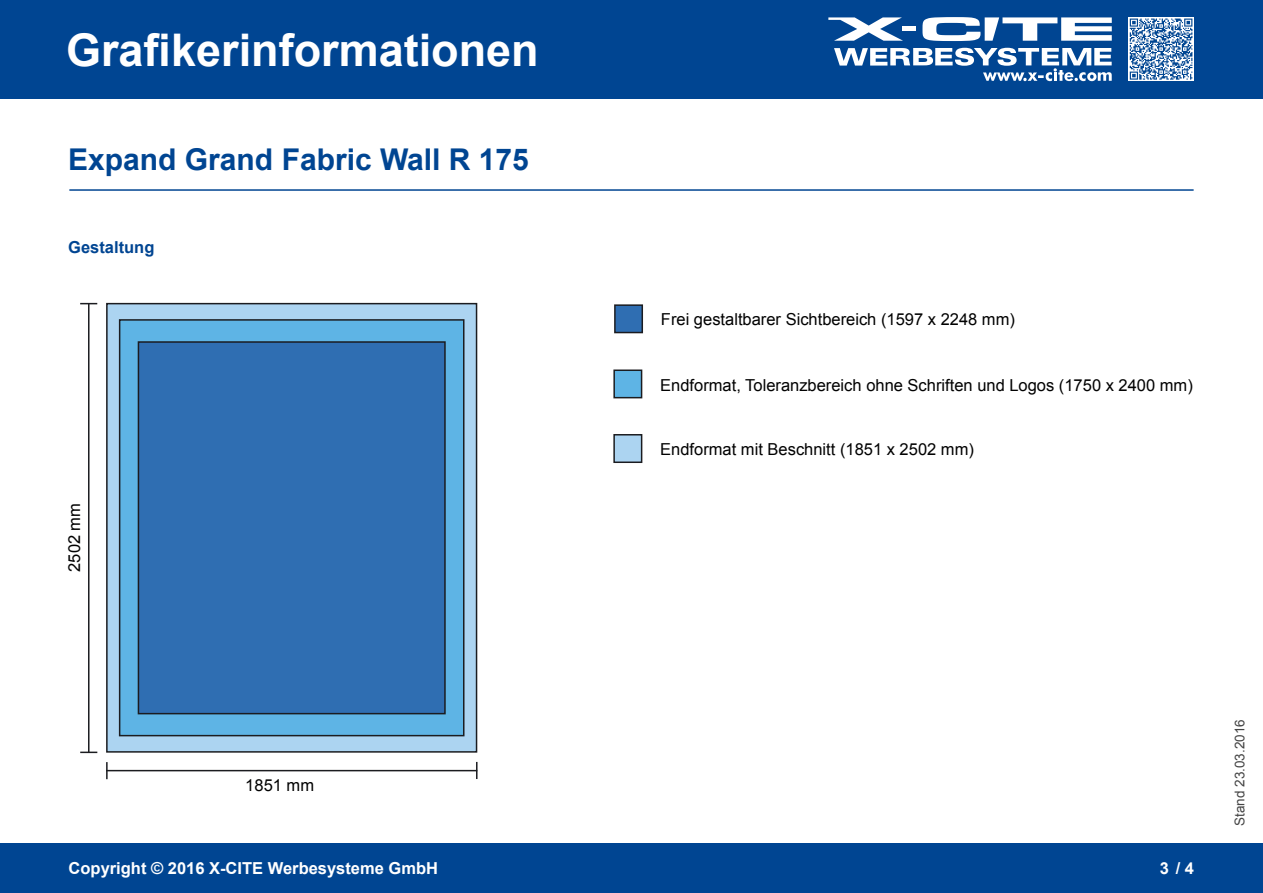
<style>
.page{position:relative;width:1263px;height:893px;background:#fff}
.page>*{position:absolute;margin:0;border:0;box-sizing:border-box;transform-origin:0 0}
.t1{font:700 45px "Arial";color:#fff}
.t2{font:700 30px "Arial";color:#004592}
.t3{font:16.5px "Arial";color:#020202}
.t4{font:700 16.5px "Arial";color:#fff}
.t5{font:700 16.5px "Arial";color:#004592}
.t6{font:13.5px "Arial";color:#444}
</style>
<div class="page">
<div style="left:0;top:0;width:1263px;height:98px;background:#004592"></div>
<svg style="left:922px;top:17px;width:190px;height:24px"></svg>
<svg style="left:828px;top:17px;width:75px;height:24px"></svg>
<hr style="left:902px;top:27px;width:13px;height:4px;background:#fff">
<svg style="left:834px;top:48px;width:278px;height:33px"></svg>
<svg style="left:1128px;top:17px;width:65px;height:64px"></svg>
<svg style="left:1130px;top:19px;width:62px;height:61px"></svg>
<div style="left:0;top:844px;width:1263px;height:49px;background:#004592"></div>
<hr style="left:69px;top:189px;width:1124px;height:2px;background:#004592">
<div style="left:613px;top:434px;width:29px;height:29px;background:#acd4f1;border:2px solid #1b1c20"></div>
<div style="left:615px;top:305px;width:27px;height:28px;background:#2f6eb2"></div>
<div style="left:614px;top:304px;width:29px;height:29px;border:2px solid #1b1c20"></div>
<div style="left:614px;top:370px;width:28px;height:28px;background:#5eb4e5"></div>
<div style="left:613px;top:369px;width:29px;height:29px;border:2px solid #1b1c20"></div>
<div style="left:106px;top:303px;width:371px;height:450px;background:#acd4f1;border:2px solid #1b1c20"></div>
<div style="left:119px;top:319px;width:345px;height:417px;background:#5eb4e5;border:2px solid #1b1c20"></div>
<div style="left:138px;top:341px;width:308px;height:373px;background:#2f6eb2;border:2px solid #1b1c20"></div>
<hr style="left:106px;top:770px;width:371px;height:1px;background:#1b1c20">
<svg style="left:476px;top:762px;width:1px;height:17px"></svg>
<svg style="left:106px;top:762px;width:2px;height:17px"></svg>
<hr style="left:88px;top:303px;width:2px;height:450px;background:#1b1c20">
<svg style="left:80px;top:303px;width:17px;height:1px"></svg>
<svg style="left:80px;top:752px;width:17px;height:1px"></svg>
<h1 class="t1" style="left:66px;top:20px;width:474px">Grafikerinformationen</h1>
<h2 class="t2" style="left:68px;top:140px;width:462px">Expand Grand Fabric Wall R 175</h2>
<p class="t5" style="left:68px;top:236px;width:88px">Gestaltung</p>
<p class="t3" style="left:64px;top:572px;width:70px;rotate:-90deg">2502 mm</p>
<p class="t3" style="left:661px;top:308px;width:355px">Frei gestaltbarer Sichtbereich (1597 x 2248 mm)</p>
<p class="t3" style="left:660px;top:374px;width:534px">Endformat, Toleranzbereich ohne Schriften und Logos (1750 x 2400 mm)</p>
<p class="t3" style="left:660px;top:439px;width:315px">Endformat mit Beschnitt (1851 x 2502 mm)</p>
<p class="t3" style="left:245px;top:774px;width:70px">1851 mm</p>
<p class="t4" style="left:69px;top:857px;width:371px">Copyright © 2016 X-CITE Werbesysteme GmbH</p>
<p class="t4" style="left:1160px;top:857px;width:36px">3 / 4</p>
<p class="t6" style="left:1231px;top:826px;width:108px;rotate:-90deg">Stand 23.03.2016</p>
</div>
